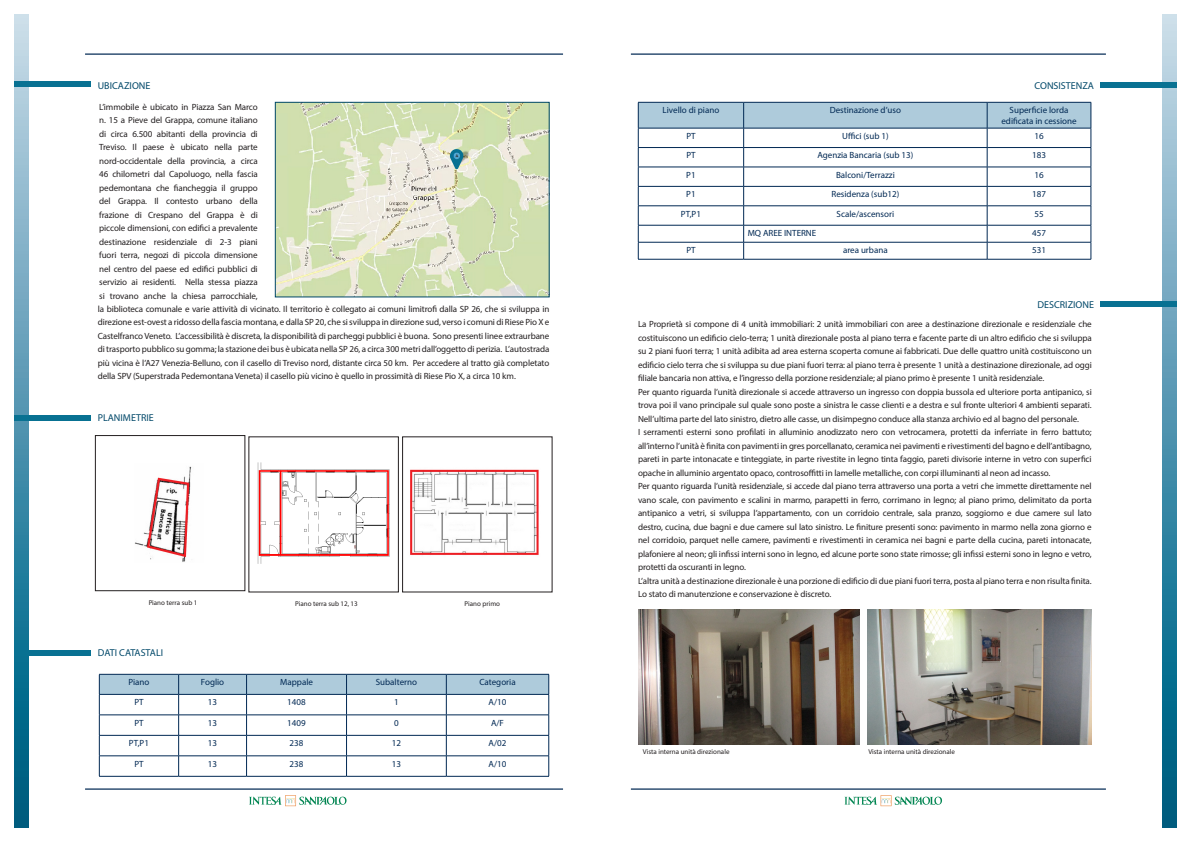
<style>
.page{position:relative;width:1191px;height:842px;background:#fff}
.page>*{position:absolute;margin:0;border:0;box-sizing:border-box;transform-origin:0 0}
.t1{font:10px "Myriad Pro";color:#004869}
.t2{font:9px/13.5px "Myriad Pro";letter-spacing:-.01em;color:#231f20;text-align:justify}
.t3{font:9px/10.8px "Myriad Pro";color:#002853;text-align:center}
.t4{font:7px "Myriad Pro";color:#231f20}
</style>
<div class="page">
<svg style="left:1162px;top:14px;width:14px;height:814px;background:#5396b0"></svg>
<svg style="left:14px;top:14px;width:14px;height:814px;background:#5496b1"></svg>
<hr style="left:85px;top:54px;width:478px;height:1px;background:#002853">
<hr style="left:631px;top:54px;width:475px;height:1px;background:#002853">
<hr style="left:85px;top:789px;width:478px;height:1px;background:#002853">
<hr style="left:631px;top:789px;width:475px;height:1px;background:#002853">
<svg style="left:249px;top:795px;width:97px;height:11px"></svg>
<svg style="left:844px;top:795px;width:98px;height:11px"></svg>
<div style="left:14px;top:81px;width:77px;height:6px;background:#087192"></div>
<div style="left:14px;top:415px;width:77px;height:6px;background:#087192"></div>
<div style="left:1100px;top:301px;width:76px;height:6px;background:#087192"></div>
<div style="left:1100px;top:82px;width:76px;height:5px;background:#087192"></div>
<div style="left:14px;top:650px;width:77px;height:6px;background:#087192"></div>
<img style="left:867px;top:609px;width:224px;height:135px">
<img style="left:638px;top:609px;width:222px;height:135px">
<hr style="left:638px;top:259px;width:105px;height:1px;background:#002853">
<hr style="left:987px;top:259px;width:104px;height:1px;background:#002853">
<svg style="left:638px;top:102px;width:453px;height:157px"></svg>
<hr style="left:743px;top:259px;width:244px;height:1px;background:#002853">
<svg style="left:99px;top:674px;width:450px;height:102px"></svg>
<hr style="left:99px;top:776px;width:80px;height:1px;background:#002853">
<hr style="left:179px;top:776px;width:67px;height:1px;background:#002853">
<hr style="left:246px;top:776px;width:100px;height:1px;background:#002853">
<hr style="left:346px;top:776px;width:100px;height:1px;background:#002853">
<hr style="left:446px;top:776px;width:103px;height:1px;background:#002853">
<img style="left:277px;top:104px;width:270px;height:191px">
<div style="left:275px;top:102px;width:274px;height:195px;border:1px solid #004869"></div>
<svg style="left:450px;top:149px;width:13px;height:21px"></svg>
<div style="left:95px;top:435px;width:150px;height:156px;border:1px solid #231f20"></div>
<img style="left:96px;top:464px;width:96px;height:98px">
<img style="left:257px;top:462px;width:133px;height:102px">
<img style="left:410px;top:469px;width:129px;height:86px">
<p class="t1" style="left:98px;top:79px;width:54px">UBICAZIONE</p>
<p class="t2" style="left:99px;top:100px;width:160px">L’immobile è ubicato in Piazza San Marco n. 15 a Pieve del Grappa, comune italiano di circa 6.500 abitanti della provincia di Treviso. Il paese è ubicato nella parte nord-occidentale della provincia, a circa 46 chilometri dal Capoluogo, nella fascia pedemontana che fiancheggia il gruppo del Grappa. Il contesto urbano della frazione di Crespano del Grappa è di piccole dimensioni, con edifici a prevalente destinazione residenziale di 2-3 piani fuori terra, negozi di piccola dimensione nel centro del paese ed edifici pubblici di servizio ai residenti. Nella stessa piazza si trovano anche la chiesa parrocchiale,</p>
<p class="t2" style="left:98px;top:302px;width:453px">la biblioteca comunale e varie attività di vicinato. Il territorio è collegato ai comuni limitrofi dalla SP 26, che si sviluppa in direzione est-ovest a ridosso della fascia montana, e dalla SP 20, che si sviluppa in direzione sud, verso i comuni di Riese Pio X e Castelfranco Veneto. L’accessibilità è discreta, la disponibilità di parcheggi pubblici è buona. Sono presenti linee extraurbane di trasporto pubblico su gomma; la stazione dei bus è ubicata nella SP 26, a circa 300 metri dall’oggetto di perizia. L’autostrada più vicina è l’A27 Venezia-Belluno, con il casello di Treviso nord, distante circa 50 km. Per accedere al tratto già completato della SPV (Superstrada Pedemontana Veneta) il casello più vicino è quello in prossimità di Riese Pio X, a circa 10 km.</p>
<p class="t1" style="left:98px;top:412px;width:57px">PLANIMETRIE</p>
<p class="t4" style="left:149px;top:598px;width:50px">Piano terra sub 1</p>
<p class="t1" style="left:98px;top:646px;width:67px">DATI CATASTALI</p>
<p class="t4" style="left:295px;top:599px;width:64px">Piano terra sub 12, 13</p>
<p class="t4" style="left:464px;top:599px;width:37px">Piano primo</p>
<p class="t3" style="left:128px;top:677px;width:23px">Piano</p>
<p class="t3" style="left:201px;top:677px;width:25px">Foglio</p>
<p class="t3" style="left:280px;top:677px;width:34px">Mappale</p>
<p class="t3" style="left:376px;top:677px;width:43px">Subalterno</p>
<p class="t3" style="left:479px;top:677px;width:38px">Categoria</p>
<p class="t3" style="left:134px;top:696px;width:11px">PT</p>
<p class="t3" style="left:208px;top:696px;width:11px">13</p>
<p class="t3" style="left:287px;top:696px;width:20px">1408</p>
<p class="t3" style="left:394px;top:696px;width:6px">1</p>
<p class="t3" style="left:488px;top:696px;width:19px">A/10</p>
<p class="t3" style="left:134px;top:717px;width:11px">PT</p>
<p class="t3" style="left:208px;top:717px;width:11px">13</p>
<p class="t3" style="left:287px;top:717px;width:20px">1409</p>
<p class="t3" style="left:394px;top:717px;width:6px">0</p>
<p class="t3" style="left:491px;top:717px;width:14px">A/F</p>
<p class="t3" style="left:129px;top:737px;width:21px">PT,P1</p>
<p class="t3" style="left:208px;top:737px;width:11px">13</p>
<p class="t3" style="left:290px;top:737px;width:15px">238</p>
<p class="t3" style="left:392px;top:737px;width:11px">12</p>
<p class="t3" style="left:488px;top:737px;width:19px">A/02</p>
<p class="t3" style="left:134px;top:758px;width:11px">PT</p>
<p class="t3" style="left:208px;top:758px;width:11px">13</p>
<p class="t3" style="left:290px;top:758px;width:15px">238</p>
<p class="t3" style="left:392px;top:758px;width:11px">13</p>
<p class="t3" style="left:488px;top:758px;width:19px">A/10</p>
<p class="t1" style="left:1034px;top:79px;width:61px">CONSISTENZA</p>
<p class="t3" style="left:662px;top:105px;width:58px">Livello di piano</p>
<p class="t3" style="left:829px;top:105px;width:73px">Destinazione d’uso</p>
<p class="t3" style="left:1001px;top:105px;width:77px">Superficie lorda edificata in cessione</p>
<p class="t3" style="left:686px;top:130px;width:11px">PT</p>
<p class="t3" style="left:842px;top:130px;width:48px">Uffici (sub 1)</p>
<p class="t3" style="left:1034px;top:130px;width:11px">16</p>
<p class="t3" style="left:686px;top:150px;width:11px">PT</p>
<p class="t3" style="left:817px;top:150px;width:97px">Agenzia Bancaria (sub 13)</p>
<p class="t3" style="left:1032px;top:150px;width:15px">183</p>
<p class="t3" style="left:686px;top:169px;width:11px">P1</p>
<p class="t3" style="left:836px;top:169px;width:60px">Balconi/Terrazzi</p>
<p class="t3" style="left:1034px;top:169px;width:11px">16</p>
<p class="t3" style="left:686px;top:189px;width:11px">P1</p>
<p class="t3" style="left:831px;top:189px;width:69px">Residenza (sub12)</p>
<p class="t3" style="left:1032px;top:189px;width:15px">187</p>
<p class="t3" style="left:681px;top:208px;width:21px">PT,P1</p>
<p class="t3" style="left:836px;top:208px;width:59px">Scale/ascensori</p>
<p class="t3" style="left:1034px;top:208px;width:11px">55</p>
<p class="t3" style="left:747px;top:227px;width:70px">MQ AREE INTERNE</p>
<p class="t3" style="left:1032px;top:227px;width:15px">457</p>
<p class="t3" style="left:686px;top:244px;width:11px">PT</p>
<p class="t3" style="left:843px;top:244px;width:46px">area urbana</p>
<p class="t3" style="left:1032px;top:244px;width:15px">531</p>
<p class="t1" style="left:1037px;top:299px;width:58px">DESCRIZIONE</p>
<p class="t2" style="left:638px;top:317px;width:455px">La Proprietà si compone di 4 unità immobiliari: 2 unità immobiliari con aree a destinazione direzionale e residenziale che costituiscono un edificio cielo-terra; 1 unità direzionale posta al piano terra e facente parte di un altro edificio che si sviluppa su 2 piani fuori terra; 1 unità adibita ad area esterna scoperta comune ai fabbricati. Due delle quattro unità costituiscono un edificio cielo terra che si sviluppa su due piani fuori terra: al piano terra è presente 1 unità a destinazione direzionale, ad oggi filiale bancaria non attiva, e l’ingresso della porzione residenziale; al piano primo è presente 1 unità residenziale.</p>
<p class="t2" style="left:638px;top:385px;width:455px">Per quanto riguarda l’unità direzionale si accede attraverso un ingresso con doppia bussola ed ulteriore porta antipanico, si trova poi il vano principale sul quale sono poste a sinistra le casse clienti e a destra e sul fronte ulteriori 4 ambienti separati.<br>Nell’ultima parte del lato sinistro, dietro alle casse, un disimpegno conduce alla stanza archivio ed al bagno del personale.</p>
<p class="t2" style="left:638px;top:425px;width:455px">I serramenti esterni sono profilati in alluminio anodizzato nero con vetrocamera, protetti da inferriate in ferro battuto; all’interno l’unità è finita con pavimenti in gres porcellanato, ceramica nei pavimenti e rivestimenti del bagno e dell’antibagno, pareti in parte intonacate e tinteggiate, in parte rivestite in legno tinta faggio, pareti divisorie interne in vetro con superfici opache in alluminio argentato opaco, controsoffitti in lamelle metalliche, con corpi illuminanti al neon ad incasso.</p>
<p class="t2" style="left:638px;top:479px;width:455px">Per quanto riguarda l’unità residenziale, si accede dal piano terra attraverso una porta a vetri che immette direttamente nel vano scale, con pavimento e scalini in marmo, parapetti in ferro, corrimano in legno; al piano primo, delimitato da porta antipanico a vetri, si sviluppa l’appartamento, con un corridoio centrale, sala pranzo, soggiorno e due camere sul lato destro, cucina, due bagni e due camere sul lato sinistro. Le finiture presenti sono: pavimento in marmo nella zona giorno e nel corridoio, parquet nelle camere, pavimenti e rivestimenti in ceramica nei bagni e parte della cucina, pareti intonacate, plafoniere al neon; gli infissi interni sono in legno, ed alcune porte sono state rimosse; gli infissi esterni sono in legno e vetro, protetti da oscuranti in legno.</p>
<p class="t2" style="left:638px;top:574px;width:455px">L’altra unità a destinazione direzionale è una porzione di edificio di due piani fuori terra, posta al piano terra e non risulta finita.</p>
<p class="t2" style="left:638px;top:587px;width:195px">Lo stato di manutenzione e conservazione è discreto.</p>
<p class="t4" style="left:643px;top:747px;width:88px">Vista interna unità direzionale</p>
<p class="t4" style="left:868px;top:747px;width:88px">Vista interna unità direzionale</p>
</div>
